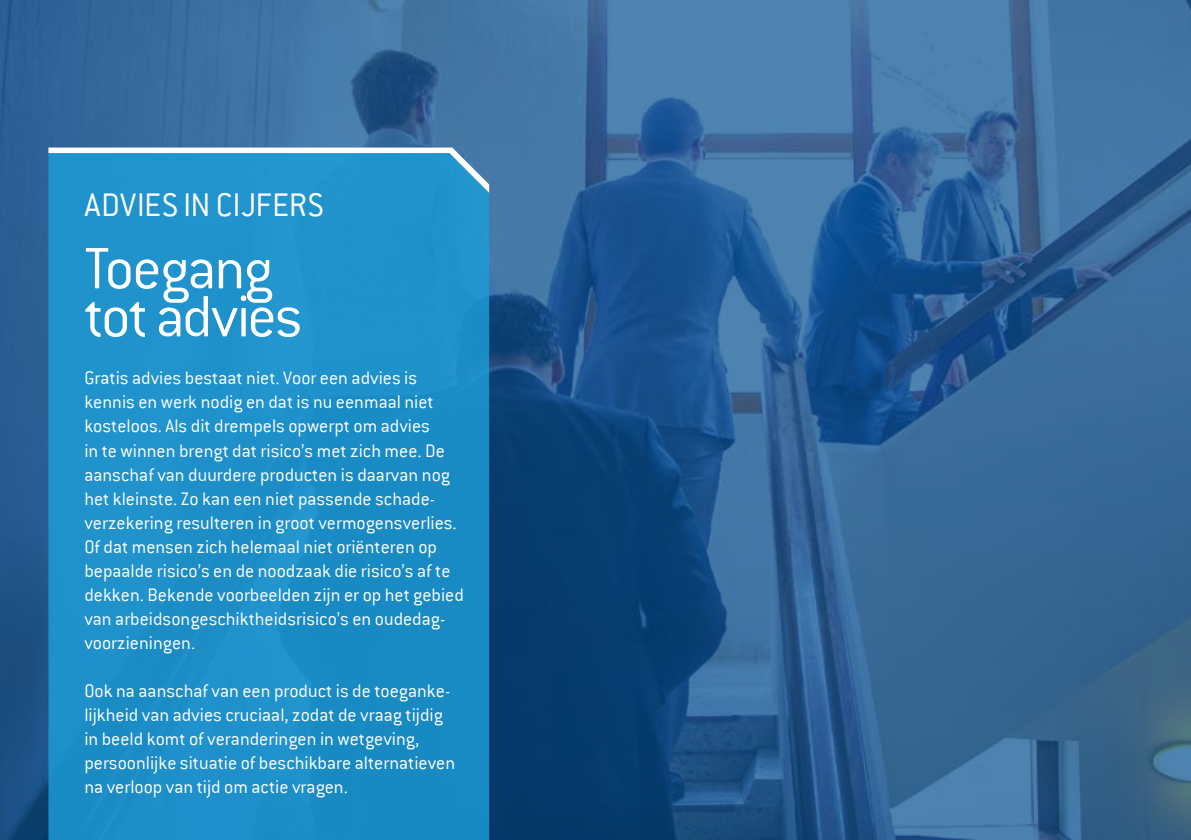
<style>
.page{position:relative;width:1191px;height:840px;background:#fff}
.page>*{position:absolute;margin:0;border:0;box-sizing:border-box;transform-origin:0 0}
.t1{font:300 64px/48px "Conduit ITC";letter-spacing:-.03em;color:#fff}
.t2{font:300 36px "Conduit ITC";letter-spacing:.005em;color:#fff}
.t3{font:300 20px/24px "Conduit ITC";color:#fff}
</style>
<div class="page">
<img style="left:0;top:0;width:1191px;height:839px">
<div style="left:48px;top:193px;width:441px;height:646px;background:#1e90ca"></div>
<svg style="left:48px;top:147px;width:441px;height:46px;background:#3e9fd1"></svg>
<h2 class="t2" style="left:85px;top:185px;width:240px">ADVIES IN CIJFERS</h2>
<h1 class="t1" style="left:84px;top:244px;width:220px">Toegang tot advies</h1>
<p class="t3" style="left:84px;top:366px;width:381px">Gratis advies bestaat niet. Voor een advies is kennis en werk nodig en dat is nu eenmaal niet kosteloos. Als dit drempels opwerpt om advies<br>in te winnen brengt dat risico’s met zich mee. De aanschaf van duurdere producten is daarvan nog het kleinste. Zo kan een niet passende schade&shy;verzekering resulteren in groot vermogensverlies.<br>Of dat mensen zich helemaal niet oriënteren op bepaalde risico’s en de noodzaak die risico’s af te dekken. Bekende voorbeelden zijn er op het gebied van arbeidsongeschiktheidsrisico’s en oudedag&shy;voorzieningen.</p>
<p class="t3" style="left:84px;top:678px;width:372px">Ook na aanschaf van een product is de toeganke&shy;lijkheid van advies cruciaal, zodat de vraag tijdig in beeld komt of veranderingen in wetgeving, persoonlijke situatie of beschikbare alternatieven na verloop van tijd om actie vragen.</p>
</div>
